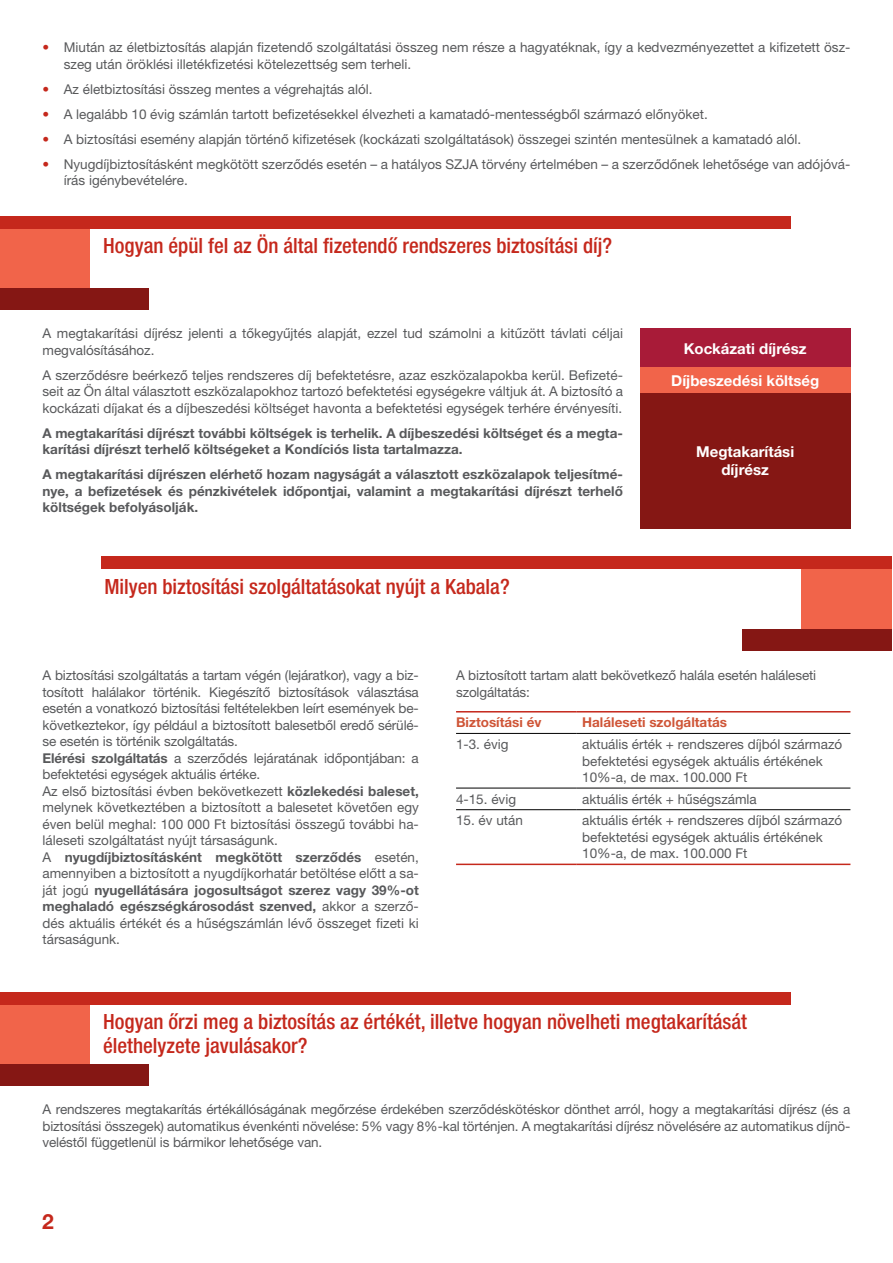
<style>
.page{position:relative;width:893px;height:1263px;background:#fff}
.page>*{position:absolute;margin:0;border:0;box-sizing:border-box;transform-origin:0 0}
.t1{font:500 condensed 21px/24px "Helvetica Neue LT Pro";color:#c5281c}
.t2{font:700 21px "Helvetica Neue LT Pro";color:#c5281c}
.t3{font:700 15px/18px "Helvetica Neue LT Pro";color:#fff;text-align:center}
.t4{font:13.5px/16.5px "Helvetica Neue LT Pro";color:#58595b}
.t5{font:700 13.5px/16.5px "Helvetica Neue LT Pro";color:#58595b}
.t6{font:700 13.5px "Helvetica Neue LT Pro";color:#cf5537}
.s1{color:#c5281c}
.s2{font-weight:700}
</style>
<div class="page">
<div style="left:801px;top:568px;width:91px;height:62px;background:#f1644a"></div>
<div style="left:101px;top:557px;width:791px;height:12px;background:#c5281c"></div>
<div style="left:743px;top:629px;width:149px;height:21px;background:#851714"></div>
<div style="left:640px;top:328px;width:210px;height:40px;background:#a81b38"></div>
<div style="left:640px;top:392px;width:210px;height:137px;background:#851714"></div>
<div style="left:640px;top:368px;width:210px;height:25px;background:#f1644a"></div>
<div style="left:0;top:1002px;width:89px;height:64px;background:#f1644a"></div>
<div style="left:0;top:992px;width:791px;height:12px;background:#c5281c"></div>
<div style="left:0;top:1064px;width:149px;height:21px;background:#851714"></div>
<hr style="left:456px;top:733px;width:120px;height:1px;background:#000">
<hr style="left:576px;top:733px;width:274px;height:1px;background:#000">
<hr style="left:456px;top:788px;width:120px;height:1px;background:#000">
<hr style="left:576px;top:788px;width:274px;height:1px;background:#000">
<hr style="left:456px;top:809px;width:120px;height:1px;background:#000">
<hr style="left:576px;top:809px;width:274px;height:1px;background:#000">
<hr style="left:456px;top:711px;width:120px;height:1px;background:#c5281c">
<hr style="left:576px;top:711px;width:274px;height:1px;background:#c5281c">
<hr style="left:456px;top:863px;width:120px;height:2px;background:#c5281c">
<hr style="left:576px;top:863px;width:274px;height:2px;background:#c5281c">
<div style="left:0;top:227px;width:89px;height:63px;background:#f1644a"></div>
<div style="left:0;top:216px;width:791px;height:12px;background:#c5281c"></div>
<div style="left:0;top:288px;width:149px;height:21px;background:#851714"></div>
<p class="t4" style="left:64px;top:39px;width:788px;text-indent:-21px"><span class="s1">•</span> Miután az életbiztosítás alapján fizetendő szolgáltatási összeg nem része a hagyatéknak, így a kedvezményezettet a kifizetett ös - szeg után öröklési illetékfizetési kötelezettség sem terheli.</p>
<p class="t4" style="left:43px;top:80px;width:331px"><span class="s1">•</span> Az életbiztosítási összeg mentes a végrehajtás alól.</p>
<p class="t4" style="left:43px;top:105px;width:667px"><span class="s1">•</span> A legalább 10 évig számlán tartott befizetésekkel élvezheti a kamatadó-mentességből származó előnyöket.</p>
<p class="t4" style="left:43px;top:130px;width:760px"><span class="s1">•</span> A biztosítási esemény alapján történő kifizetések (kockázati szolgáltatások) összegei szintén mentesülnek a kamatadó alól.</p>
<p class="t4" style="left:64px;top:155px;width:788px;text-indent:-21px"><span class="s1">•</span> Nyugdíjbiztosításként megkötött szerződés esetén – a hatályos SZJA törvény értelmében – a szerződőnek lehetősége van adójóvá&shy;írás igénybevételére.</p>
<h1 class="t1" style="left:103px;top:233px;width:510px">Hogyan épül fel az Ön által fizetendő rendszeres biztosítási díj?</h1>
<p class="t4" style="left:43px;top:325px;width:582px">A megtakarítási díjrész jelenti a tőkegyűjtés alapját, ezzel tud számolni a kitűzött távlati céljai megvalósításához.</p>
<p class="t4" style="left:43px;top:366px;width:582px;text-align:justify">A szerződésre beérkező teljes rendszeres díj befektetésre, azaz eszközalapokba kerül. Befizeté&shy;seit az Ön által választott eszközalapokhoz tartozó befektetési egységekre váltjuk át. A biztosító a kockázati díjakat és a díjbeszedési költséget havonta a befektetési egységek terhére érvényesíti.</p>
<p class="t5" style="left:43px;top:424px;width:582px">A megtakarítási díjrészt további költségek is terhelik. A díjbeszedési költséget és a megta&shy;karítási díjrészt terhelő költségeket a Kondíciós lista tartalmazza.</p>
<p class="t5" style="left:43px;top:466px;width:582px;text-align:justify">A megtakarítási díjrészen elérhető hozam nagyságát a választott eszközalapok teljesítmé&shy;nye, a befizetések és pénzkivételek időpontjai, valamint a megtakarítási díjrészt terhelő költségek befolyásolják.</p>
<h1 class="t1" style="left:104px;top:574px;width:407px">Milyen biztosítási szolgáltatásokat nyújt a Kabala?</h1>
<p class="t3" style="left:684px;top:339px;width:125px">Kockázati díjrész</p>
<p class="t3" style="left:671px;top:371px;width:150px">Díjbeszedési költség</p>
<p class="t3" style="left:696px;top:442px;width:100px">Megtakarítási díjrész</p>
<p class="t4" style="left:43px;top:667px;width:378px">A biztosítási szolgáltatás a tartam végén (lejáratkor), vagy a biz&shy;tosított halálakor történik. Kiegészítő biztosítások választása esetén a vonatkozó biztosítási feltételekben leírt események be&shy;következtekor, így például a biztosított balesetből eredő sérülé&shy;se esetén is történik szolgáltatás.<br><span class="s2">Elérési szolgáltatás</span> a szerződés lejáratának időpontjában: a befektetési egységek aktuális értéke.<br>Az első biztosítási évben bekövetkezett <span class="s2">közlekedési baleset, </span>melynek következtében a biztosított a balesetet követően egy éven belül meghal: 100 000 Ft biztosítási összegű további ha&shy;láleseti szolgáltatást nyújt társaságunk.<br>A <span class="s2">nyugdíjbiztosításként megkötött szerződés</span> esetén, amennyiben a biztosított a nyugdíjkorhatár betöltése előtt a sa&shy;ját jogú <span class="s2">nyugellátására jogosultságot szerez vagy 39%-ot meghaladó egészségkárosodást szenved,</span> akkor a szerző&shy;dés aktuális értékét és a hűségszámlán lévő összeget fizeti ki társaságunk.</p>
<p class="t4" style="left:456px;top:667px;width:362px">A biztosított tartam alatt bekövetkező halála esetén haláleseti szolgáltatás:</p>
<p class="t6" style="left:456px;top:714px;width:87px">Biztosítási év</p>
<p class="t6" style="left:582px;top:714px;width:146px">Haláleseti szolgáltatás</p>
<p class="t4" style="left:456px;top:736px;width:54px">1-3. évig</p>
<p class="t4" style="left:582px;top:736px;width:262px">aktuális érték + rendszeres díjból származó befektetési egységek aktuális értékének<br>10%-a, de max. 100.000 Ft</p>
<p class="t4" style="left:456px;top:790px;width:62px">4-15. évig</p>
<p class="t4" style="left:582px;top:790px;width:176px">aktuális érték + hűségszámla</p>
<p class="t4" style="left:456px;top:812px;width:68px">15. év után</p>
<p class="t4" style="left:582px;top:812px;width:262px">aktuális érték + rendszeres díjból származó befektetési egységek aktuális értékének<br>10%-a, de max. 100.000 Ft</p>
<h1 class="t1" style="left:103px;top:1009px;width:645px">Hogyan őrzi meg a biztosítás az értékét, illetve hogyan növelheti megtakarítását élethelyzete javulásakor?</h1>
<p class="t4" style="left:43px;top:1101px;width:809px;text-align:justify">A rendszeres megtakarítás értékállóságának megőrzése érdekében szerződéskötéskor dönthet arról, hogy a megtakarítási díjrész (és a biztosítási összegek) automatikus évenkénti növelése: 5% vagy 8%-kal történjen. A megtakarítási díjrész növelésére az automatikus díjnö&shy;veléstől függetlenül is bármikor lehetősége van.</p>
<h1 class="t2" style="left:42px;top:1209px;width:13px">2</h1>
</div>
